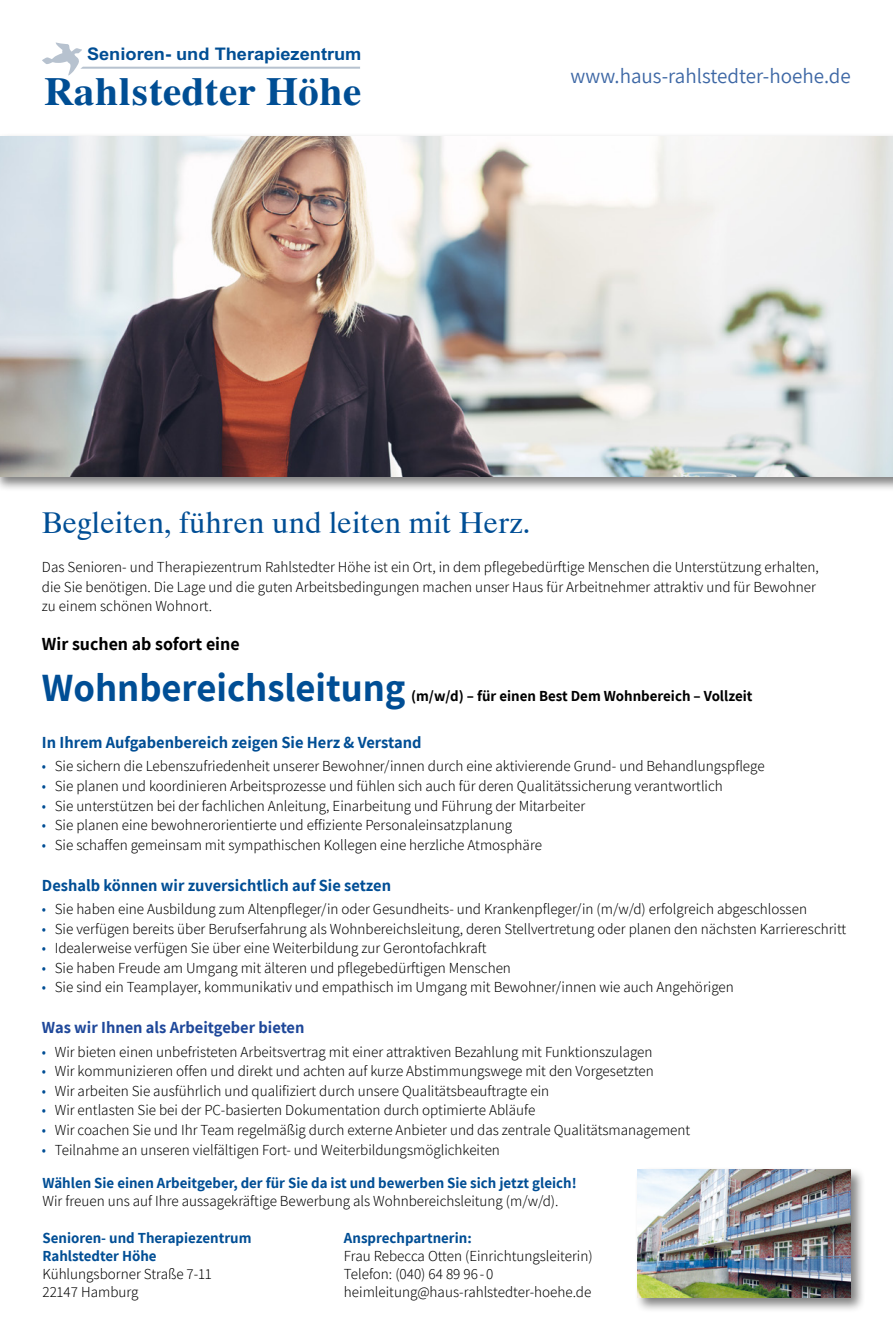
<style>
.page{position:relative;width:893px;height:1340px;background:#fff}
.page>*{position:absolute;margin:0;border:0;box-sizing:border-box;transform-origin:0 0}
.t1{font:700 39.6px "Dutch 801 BT";color:#004e94;scale:1.05 1}
.t2{font:700 39px "Assistant";color:#004e95}
.t3{font:30px "Dutch 801 BT";color:#004e95}
.t4{font:21px "Assistant";color:#3d67a5}
.t5{font:700 18px "Assistant";color:#000}
.t6{font:700 17.4px "Arial";color:#004e94;scale:1.05 1}
.t7{font:700 16.5px "Assistant";color:#004e95}
.t8{font:700 16.5px "Assistant";color:#1f489a}
.t9{font:300 15px/18px "Assistant";color:#000}
.t10{font:700 15px/18px "Assistant";color:#004e95}
.t11{font:700 15px "Assistant";color:#000}
.s1{color:#004e95}
</style>
<div class="page">
<svg style="left:42px;top:42px;width:318px;height:33px"></svg>
<div style="left:635px;top:1166px;width:230px;height:146px;background:#000;opacity:.5"></div>
<img style="left:638px;top:1169px;width:212px;height:128px">
<div style="left:0;top:133px;width:893px;height:359px;background:#000;opacity:.5"></div>
<img style="left:0;top:136px;width:893px;height:340px">
<p class="t6" style="left:87px;top:42px;width:263px">Senioren- und Therapiezentrum</p>
<h1 class="t1" style="left:44px;top:67px;width:303px">Rahlstedter Höhe</h1>
<h3 class="t4" style="left:571px;top:61px;width:282px">www.haus-rahlstedter-hoehe.de</h3>
<h3 class="t3" style="left:42px;top:504px;width:490px">Begleiten, führen und leiten mit Herz.</h3>
<p class="t9" style="left:42px;top:557px;width:778px;line-height:19.5px">Das Senioren- und Therapiezentrum Rahlstedter Höhe ist ein Ort, in dem pflegebedürftige Menschen die Unterstützung erhalten, die Sie benötigen. Die Lage und die guten Arbeitsbedingungen machen unser Haus für Arbeitnehmer attraktiv und für Bewohner zu einem schönen Wohnort.</p>
<p class="t5" style="left:42px;top:632px;width:199px">Wir suchen ab sofort eine</p>
<h2 class="t2" style="left:42px;top:661px;width:365px">Wohnbereichsleitung</h2>
<p class="t11" style="left:411px;top:686px;width:343px">(m/w/d) – für einen Best Dem Wohnbereich – Vollzeit</p>
<p class="t7" style="left:42px;top:731px;width:381px">In Ihrem Aufgabenbereich zeigen Sie Herz &amp; Verstand</p>
<p class="t9" style="left:42px;top:756px;width:724px"><span class="s1">•</span> Sie sichern die Lebenszufriedenheit unserer Bewohner/innen durch eine aktivierende Grund- und Behandlungspflege</p>
<p class="t9" style="left:42px;top:776px;width:682px"><span class="s1">•</span> Sie planen und koordinieren Arbeitsprozesse und fühlen sich auch für deren Qualitätssicherung verantwortlich</p>
<p class="t9" style="left:42px;top:795px;width:545px"><span class="s1">•</span> Sie unterstützen bei der fachlichen Anleitung, Einarbeitung und Führung der Mitarbeiter</p>
<p class="t9" style="left:42px;top:815px;width:472px"><span class="s1">•</span> Sie planen eine bewohnerorientierte und effiziente Personaleinsatzplanung</p>
<p class="t9" style="left:42px;top:834px;width:501px"><span class="s1">•</span> Sie schaffen gemeinsam mit sympathischen Kollegen eine herzliche Atmosphäre</p>
<p class="t7" style="left:42px;top:873px;width:351px">Deshalb können wir zuversichtlich auf Sie setzen</p>
<p class="t9" style="left:42px;top:899px;width:766px"><span class="s1">•</span> Sie haben eine Ausbildung zum Altenpfleger/in oder Gesundheits- und Krankenpfleger/in (m/w/d) erfolgreich abgeschlossen</p>
<p class="t9" style="left:42px;top:919px;width:806px"><span class="s1">•</span> Sie verfügen bereits über Berufserfahrung als Wohnbereichsleitung, deren Stellvertretung oder planen den nächsten Karriereschritt</p>
<p class="t9" style="left:42px;top:938px;width:446px"><span class="s1">•</span> Idealerweise verfügen Sie über eine Weiterbildung zur Gerontofachkraft</p>
<p class="t9" style="left:42px;top:958px;width:470px"><span class="s1">•</span> Sie haben Freude am Umgang mit älteren und pflegebedürftigen Menschen</p>
<p class="t9" style="left:42px;top:977px;width:693px"><span class="s1">•</span> Sie sind ein Teamplayer, kommunikativ und empathisch im Umgang mit Bewohner/innen wie auch Angehörigen</p>
<p class="t8" style="left:42px;top:1016px;width:264px">Was wir Ihnen als Arbeitgeber bieten</p>
<p class="t9" style="left:42px;top:1042px;width:612px"><span class="s1">•</span> Wir bieten einen unbefristeten Arbeitsvertrag mit einer attraktiven Bezahlung mit Funktionszulagen</p>
<p class="t9" style="left:42px;top:1061px;width:613px"><span class="s1">•</span> Wir kommunizieren offen und direkt und achten auf kurze Abstimmungswege mit den Vorgesetzten</p>
<p class="t9" style="left:42px;top:1081px;width:509px"><span class="s1">•</span> Wir arbeiten Sie ausführlich und qualifiziert durch unsere Qualitätsbeauftragte ein</p>
<p class="t9" style="left:42px;top:1100px;width:495px"><span class="s1">•</span> Wir entlasten Sie bei der PC-basierten Dokumentation durch optimierte Abläufe</p>
<p class="t9" style="left:42px;top:1120px;width:650px"><span class="s1">•</span> Wir coachen Sie und Ihr Team regelmäßig durch externe Anbieter und das zentrale Qualitätsmanagement</p>
<p class="t9" style="left:42px;top:1139px;width:459px"><span class="s1">•</span> Teilnahme an unseren vielfältigen Fort- und Weiterbildungsmöglichkeiten</p>
<p class="t10" style="left:43px;top:1173px;width:536px">Wählen Sie einen Arbeitgeber, der für Sie da ist und bewerben Sie sich jetzt gleich!</p>
<p class="t9" style="left:43px;top:1191px;width:518px">Wir freuen uns auf Ihre aussagekräftige Bewerbung als Wohnbereichsleitung (m/w/d).</p>
<p class="t10" style="left:43px;top:1228px;width:210px">Senioren- und Therapiezentrum<br>Rahlstedter Höhe</p>
<p class="t9" style="left:43px;top:1264px;width:171px">Kühlungsborner Straße 7-11<br>22147 Hamburg</p>
<p class="t10" style="left:344px;top:1228px;width:129px">Ansprechpartnerin:</p>
<p class="t9" style="left:344px;top:1246px;width:250px">Frau Rebecca Otten (Einrichtungsleiterin)<br>Telefon: (040) 64 89 96 - 0 heimleitung@haus-rahlstedter-hoehe.de</p>
</div>
